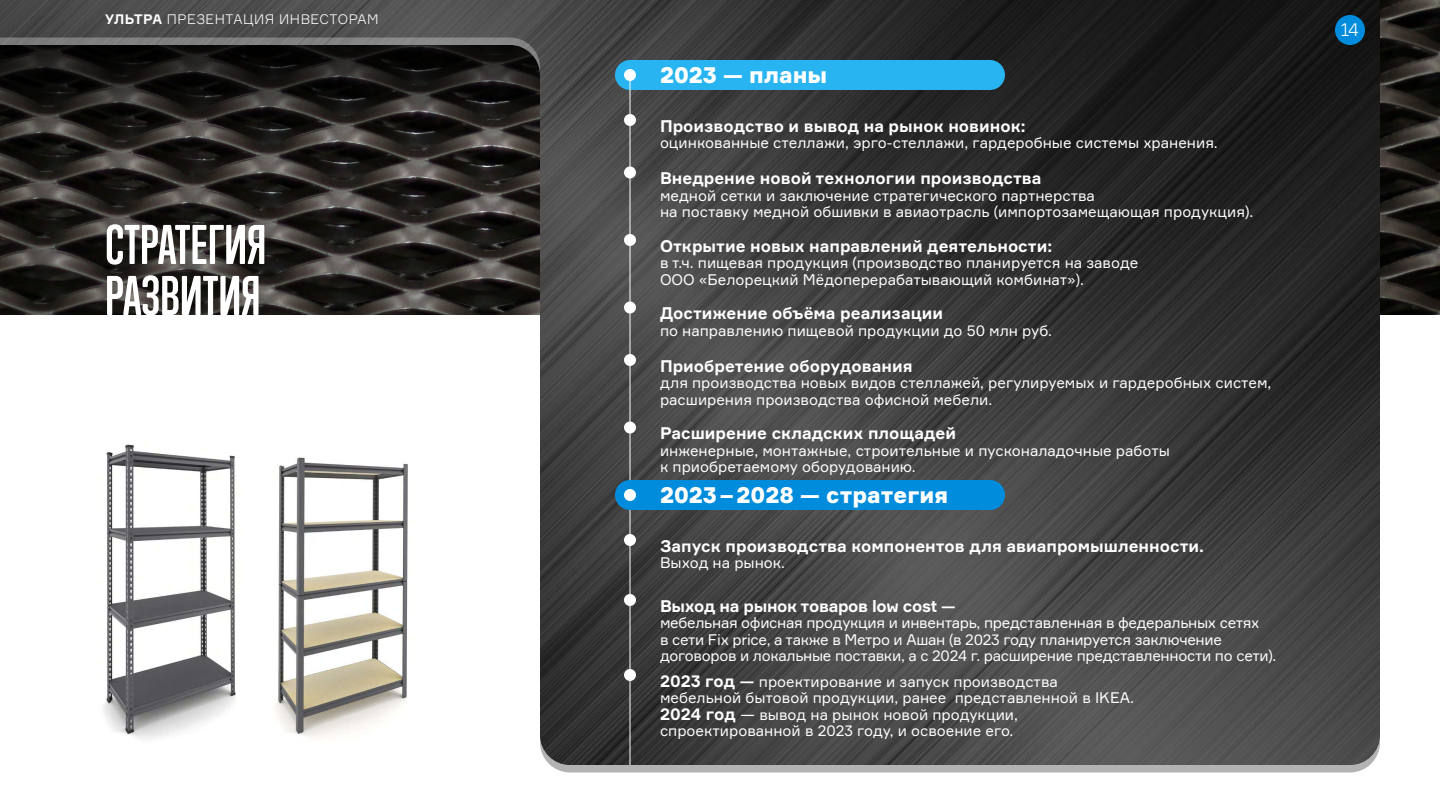
<style>
.page{position:relative;width:1440px;height:810px;background:#fff}
.page>*{position:absolute;margin:0;border:0;box-sizing:border-box;transform-origin:0 0}
.t1{font:700 51px/51px "Trump Soft Pro";color:#fff}
.t2{font:900 22.5px "Formular";color:#fff}
.t3{font:300 18px "Formular";color:#fff}
.t4{font:700 16.5px "Formular";color:#fff}
.t5{font:700 16.5px "Formular";letter-spacing:-.02em;color:#fff}
.t6{font:15px/16.5px "Formular";color:#fff}
.t7{font:15px/16.5px "Formular";letter-spacing:-.02em;color:#fff}
.t8{font:300 13.5px "Formular";letter-spacing:.04em;color:#fff}
.s1{font-weight:700}
.s2{font-weight:700;font-size:16.5px}
.s3{font-size:16.5px}
</style>
<div class="page">
<img style="left:1380px;top:0;width:60px;height:315px">
<img style="left:0;top:0;width:1380px;height:735px">
<svg style="left:0;top:38px;width:540px;height:37px;background:#272626"></svg>
<div style="left:1335px;top:15px;width:30px;height:30px;background:#008cdc;border-radius:50%"></div>
<svg style="left:540px;top:735px;width:840px;height:38px;background:#626262"></svg>
<div style="left:615px;top:60px;width:390px;height:30px;background:#28b4f0;border-radius:15px"></div>
<hr style="left:630px;top:75px;width:1px;height:690px;background:#fff">
<div style="left:624px;top:69px;width:12px;height:12px;background:#fff;border-radius:50%"></div>
<div style="left:624px;top:114px;width:12px;height:12px;background:#fff;border-radius:50%"></div>
<div style="left:624px;top:166px;width:12px;height:12px;background:#fff;border-radius:50%"></div>
<div style="left:624px;top:234px;width:12px;height:12px;background:#fff;border-radius:50%"></div>
<div style="left:624px;top:302px;width:12px;height:12px;background:#fff;border-radius:50%"></div>
<div style="left:624px;top:354px;width:12px;height:12px;background:#fff;border-radius:50%"></div>
<div style="left:615px;top:480px;width:390px;height:30px;background:#008cdc;border-radius:15px"></div>
<div style="left:624px;top:489px;width:12px;height:12px;background:#fff;border-radius:50%"></div>
<div style="left:624px;top:534px;width:12px;height:12px;background:#fff;border-radius:50%"></div>
<div style="left:624px;top:594px;width:12px;height:12px;background:#fff;border-radius:50%"></div>
<div style="left:624px;top:669px;width:12px;height:12px;background:#fff;border-radius:50%"></div>
<div style="left:624px;top:422px;width:12px;height:12px;background:#fff;border-radius:50%"></div>
<img style="left:255px;top:405px;width:175px;height:333px">
<img style="left:80px;top:390px;width:175px;height:349px">
<p class="t8" style="left:105px;top:11px;width:275px"><span class="s1">УЛЬТРА</span> ПРЕЗЕНТАЦИЯ ИНВЕСТОРАМ</p>
<h1 class="t1" style="left:105px;top:219px;width:163px">СТРАТЕГИЯ<br>РАЗВИТИЯ</h1>
<h2 class="t2" style="left:660px;top:61px;width:169px">2023 — планы</h2>
<p class="t4" style="left:660px;top:116px;width:367px">Производство и вывод на рынок новинок:</p>
<p class="t6" style="left:660px;top:134px;width:559px">оцинкованные стеллажи, эрго-стеллажи, гардеробные системы хранения.</p>
<p class="t4" style="left:660px;top:168px;width:383px">Внедрение новой технологии производства</p>
<p class="t6" style="left:660px;top:187px;width:595px">медной сетки и заключение стратегического партнерства<br>на поставку медной обшивки в авиаотрасль (импортозамещающая продукция).</p>
<p class="t4" style="left:660px;top:236px;width:394px">Открытие новых направлений деятельности:</p>
<p class="t6" style="left:660px;top:254px;width:480px">в т.ч. пищевая продукция (производство планируется на заводе<br>ООО «Белорецкий Мёдоперерабатывающий комбинат»).</p>
<p class="t4" style="left:660px;top:303px;width:285px">Достижение объёма реализации</p>
<p class="t6" style="left:660px;top:322px;width:393px">по направлению пищевой продукции до 50 млн руб.</p>
<p class="t4" style="left:660px;top:356px;width:254px">Приобретение оборудования</p>
<p class="t6" style="left:660px;top:374px;width:613px">для производства новых видов стеллажей, регулируемых и гардеробных систем, расширения производства офисной мебели.</p>
<p class="t4" style="left:660px;top:423px;width:298px">Расширение складских площадей</p>
<p class="t6" style="left:660px;top:442px;width:511px">инженерные, монтажные, строительные и пусконаладочные работы к приобретаемому оборудованию.</p>
<h2 class="t2" style="left:660px;top:481px;width:290px">2023–2028 — стратегия</h2>
<p class="t4" style="left:660px;top:536px;width:546px">Запуск производства компонентов для авиапромышленности.</p>
<p class="t6" style="left:660px;top:554px;width:127px">Выход на рынок.</p>
<p class="t5" style="left:660px;top:596px;width:297px">Выход на рынок товаров low cost —</p>
<p class="t7" style="left:660px;top:614px;width:618px">мебельная офисная продукция и инвентарь, представленная в федеральных сетях<br>в сети Fix price, а также в Метро и Ашан (в 2023 году планируется заключение договоров и локальные поставки, а с 2024 г. расширение представленности по сети).</p>
<p class="t6" style="left:660px;top:673px;width:476px"><span class="s2">2023 год —</span> проектирование и запуск производства мебельной бытовой продукции, ранее представленной в IKEA.<br><span class="s2">2024 год</span> <span class="s3">—</span> вывод на рынок новой продукции, спроектированной в 2023 году, и освоение его.</p>
<p class="t3" style="left:1341px;top:19px;width:20px">14</p>
</div>
